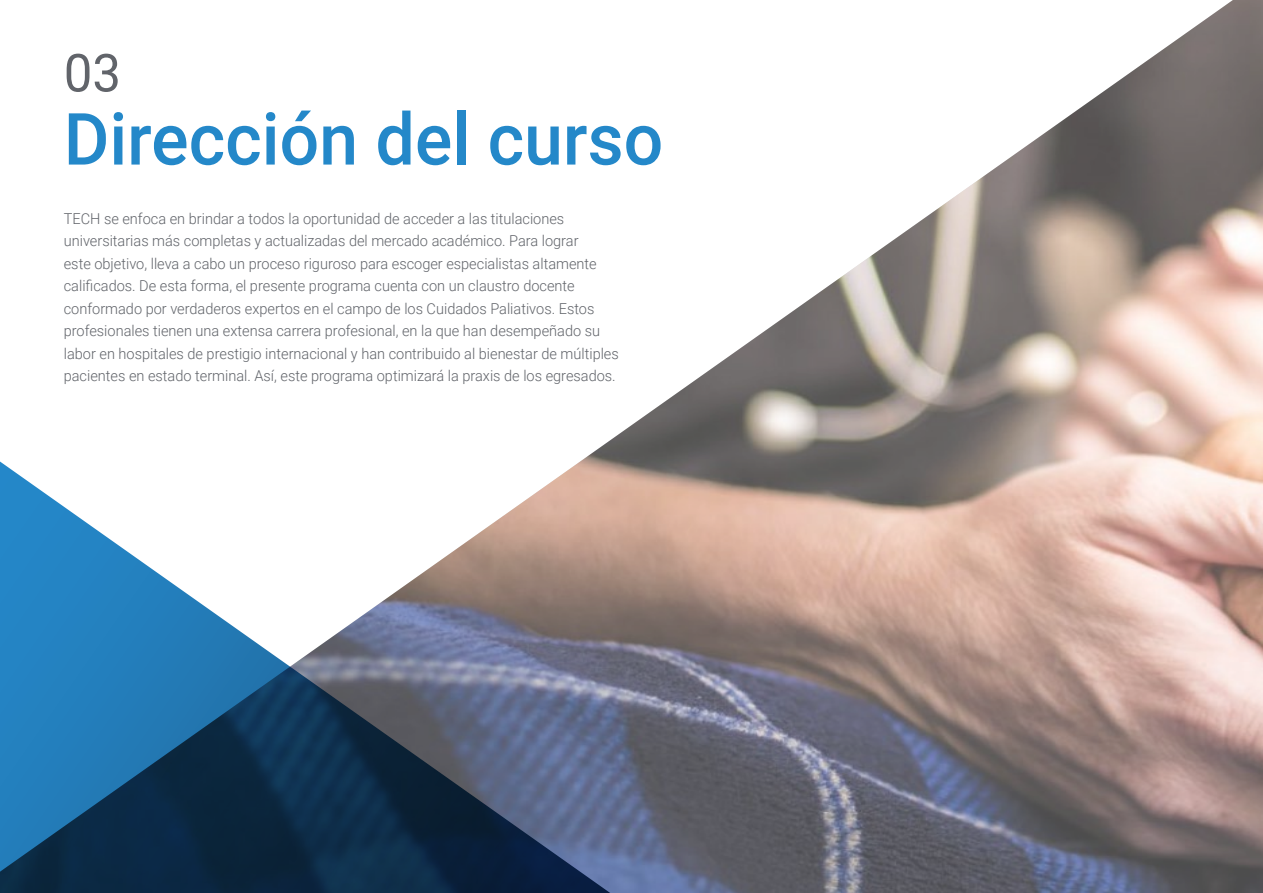
<style>
.page{position:relative;width:1263px;height:893px;background:#fff}
.page>*{position:absolute;margin:0;border:0;box-sizing:border-box;transform-origin:0 0}
.t1{font:500 72px "Roboto";color:#2488c9}
.t2{font:52.5px "Roboto";color:#61646a}
.t3{font:300 15px/22.5px "Roboto";color:#61646a}
</style>
<div class="page">
<img style="left:602px;top:0;width:661px;height:893px">
<svg style="left:0;top:446px;width:640px;height:447px"></svg>
<h2 class="t2" style="left:64px;top:36px;width:59px">03</h2>
<h1 class="t1" style="left:64px;top:89px;width:601px">Dirección del curso</h1>
<p class="t3" style="left:64px;top:207px;width:557px">TECH se enfoca en brindar a todos la oportunidad de acceder a las titulaciones universitarias más completas y actualizadas del mercado académico. Para lograr<br>este objetivo, lleva a cabo un proceso riguroso para escoger especialistas altamente calificados. De esta forma, el presente programa cuenta con un claustro docente conformado por verdaderos expertos en el campo de los Cuidados Paliativos. Estos profesionales tienen una extensa carrera profesional, en la que han desempeñado su labor en hospitales de prestigio internacional y han contribuido al bienestar de múltiples pacientes en estado terminal. Así, este programa optimizará la praxis de los egresados.</p>
</div>
